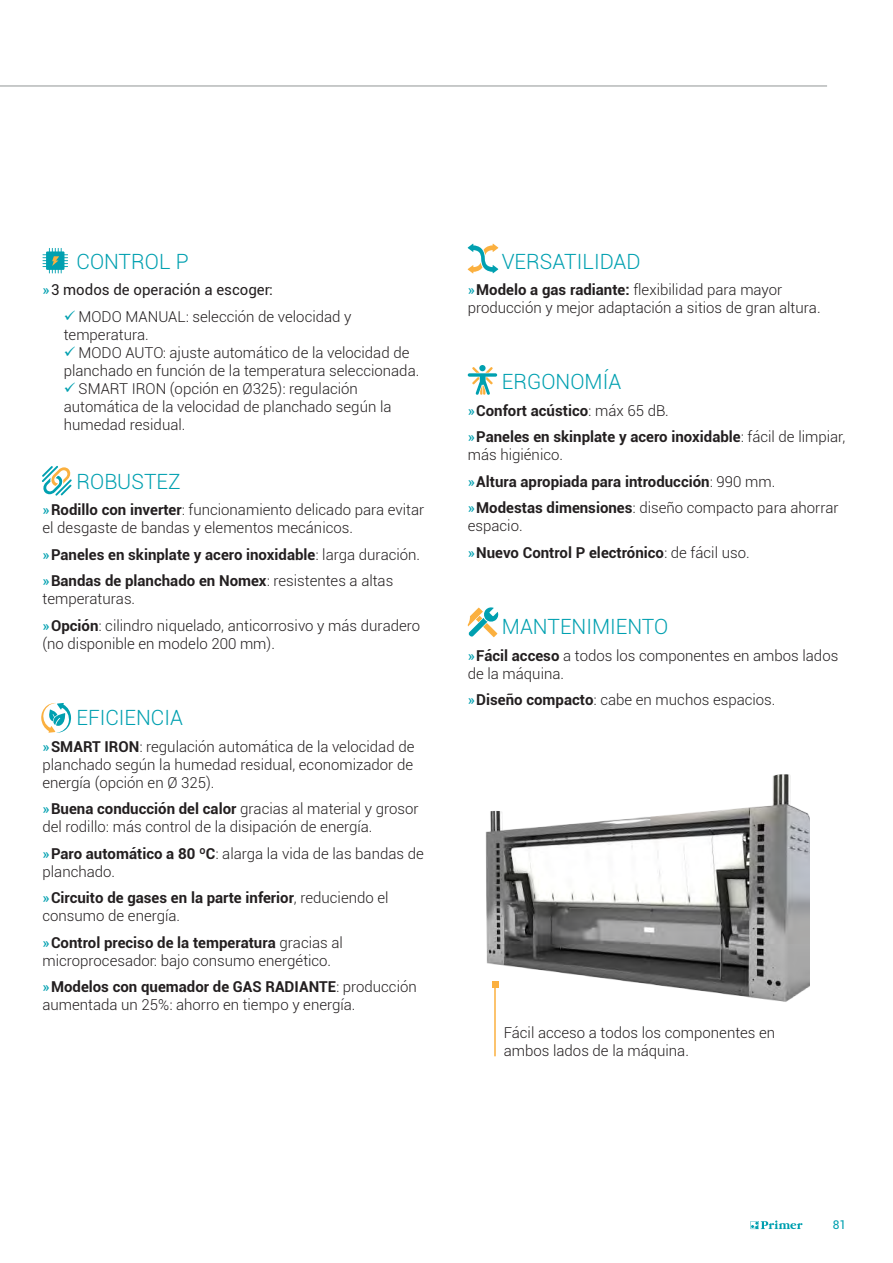
<style>
.page{position:relative;width:893px;height:1263px;background:#fff}
.page>*{position:absolute;margin:0;border:0;box-sizing:border-box;transform-origin:0 0}
.t1{font:300 21px "Roboto";color:#00a0b0}
.t2{font:300 15px/18px "Roboto";color:#231f20}
.t3{font:700 15px/26.5px "Roboto";color:#231f20}
.t4{font:12px "Roboto";color:#00a0b0}
.s1{font-weight:400;color:#00a0b0}
.s2{font-weight:400}
.s3{font-weight:700}
.s4{font-weight:300}
</style>
<div class="page">
<svg style="left:750px;top:1220px;width:53px;height:9px"></svg>
<hr style="left:494px;top:985px;width:2px;height:71px;background:#fbb03f">
<img style="left:485px;top:774px;width:324px;height:260px">
<hr style="left:0;top:85px;width:827px;height:2px;background:#c7c9c9">
<svg style="left:43px;top:248px;width:25px;height:25px"></svg>
<svg style="left:42px;top:466px;width:30px;height:30px"></svg>
<svg style="left:41px;top:703px;width:30px;height:30px"></svg>
<svg style="left:468px;top:607px;width:31px;height:30px"></svg>
<svg style="left:468px;top:244px;width:30px;height:30px"></svg>
<div style="left:479px;top:365px;width:7px;height:6px;background:#00a0b0;border-radius:50%"></div>
<svg style="left:468px;top:367px;width:29px;height:28px"></svg>
<h1 class="t1" style="left:77px;top:247px;width:114px">CONTROL P</h1>
<p class="t2" style="left:79px;top:276px;width:274px;line-height:26.5px;text-indent:-36px"><span class="s1">»</span><span class="s2">3 modos de operación a escoger:<br></span>MODO MANUAL: selección de velocidad y</p>
<p class="t2" style="left:64px;top:325px;width:87px">temperatura.</p>
<p class="t2" style="left:79px;top:343px;width:332px">MODO AUTO: ajuste automático de la velocidad de</p>
<p class="t2" style="left:64px;top:361px;width:357px">planchado en función de la temperatura seleccionada.</p>
<p class="t2" style="left:79px;top:379px;width:281px">SMART IRON (opción en Ø325): regulación</p>
<p class="t2" style="left:64px;top:397px;width:329px">automática de la velocidad de planchado según la</p>
<p class="t2" style="left:64px;top:415px;width:123px">humedad residual.</p>
<h1 class="t1" style="left:77px;top:467px;width:106px">ROBUSTEZ</h1>
<p class="t2" style="left:43px;top:500px;width:383px"><span class="s1">»</span><span class="s3">Rodillo con inverter</span>: funcionamiento delicado para evitar el desgaste de bandas y elementos mecánicos.</p>
<p class="t3" style="left:43px;top:541px;width:379px"><span class="s1">»</span>Paneles en skinplate y acero inoxidable<span class="s4">: larga duración. </span><span class="s1">»</span>Bandas de planchado en Nomex<span class="s4">: resistentes a altas</span></p>
<p class="t2" style="left:43px;top:585px;width:379px;line-height:26.5px">temperaturas.<br><span class="s1">»</span><span class="s3">Opción</span>: cilindro niquelado, anticorrosivo y más duradero</p>
<p class="t2" style="left:43px;top:634px;width:234px">(no disponible en modelo 200 mm).</p>
<h1 class="t1" style="left:77px;top:703px;width:108px">EFICIENCIA</h1>
<p class="t2" style="left:43px;top:737px;width:373px;text-align:justify"><span class="s1">»</span><span class="s3">SMART IRON</span>: regulación automática de la velocidad de planchado según la humedad residual, economizador de energía (opción en Ø 325).</p>
<p class="t2" style="left:43px;top:799px;width:378px"><span class="s1">»</span><span class="s3">Buena conducción del calor</span> gracias al material y grosor del rodillo: más control de la disipación de energía.</p>
<p class="t2" style="left:43px;top:844px;width:383px"><span class="s1">»</span><span class="s3">Paro automático a 80 ºC</span>: alarga la vida de las bandas de planchado.</p>
<p class="t3" style="left:43px;top:888px;width:348px;line-height:18px"><span class="s1">»</span>Circuito de gases en la parte inferior<span class="s4">, reduciendo el consumo de energía.</span></p>
<p class="t2" style="left:43px;top:933px;width:302px"><span class="s1">»</span><span class="s3">Control preciso de la temperatura</span> gracias al microprocesador: bajo consumo energético.</p>
<p class="t2" style="left:43px;top:977px;width:376px"><span class="s1">»</span><span class="s3">Modelos con quemador de GAS RADIANTE</span>: producción aumentada un 25%: ahorro en tiempo y energía.</p>
<h1 class="t1" style="left:502px;top:247px;width:140px">VERSATILIDAD</h1>
<p class="t2" style="left:468px;top:280px;width:354px"><span class="s1">»</span><span class="s3">Modelo a gas radiante:</span> flexibilidad para mayor producción y mejor adaptación a sitios de gran altura.</p>
<h1 class="t1" style="left:502px;top:367px;width:121px">ERGONOMÍA</h1>
<p class="t3" style="left:468px;top:397px;width:379px"><span class="s1">»</span>Confort acústico<span class="s4">: máx 65 dB.<br></span><span class="s1">»</span>Paneles en skinplate y acero inoxidable<span class="s4">: fácil de limpiar,</span></p>
<p class="t3" style="left:468px;top:441px;width:372px"><span class="s4">más higiénico.<br></span><span class="s1">»</span>Altura apropiada para introducción<span class="s4">: 990 mm. </span><span class="s1">»</span>Modestas dimensiones<span class="s4">: diseño compacto para ahorrar</span></p>
<p class="t3" style="left:468px;top:512px;width:283px"><span class="s4">espacio.<br></span><span class="s1">»</span>Nuevo Control P electrónico<span class="s4">: de fácil uso.</span></p>
<h1 class="t1" style="left:502px;top:612px;width:168px">MANTENIMIENTO</h1>
<p class="t2" style="left:468px;top:646px;width:372px"><span class="s1">»</span><span class="s3">Fácil acceso</span> a todos los componentes en ambos lados de la máquina.</p>
<p class="t2" style="left:468px;top:690px;width:309px"><span class="s1">»</span><span class="s3">Diseño compacto</span>: cabe en muchos espacios.</p>
<p class="t2" style="left:504px;top:1023px;width:273px">Fácil acceso a todos los componentes en ambos lados de la máquina.</p>
<p class="t4" style="left:833px;top:1217px;width:15px">81</p>
</div>
